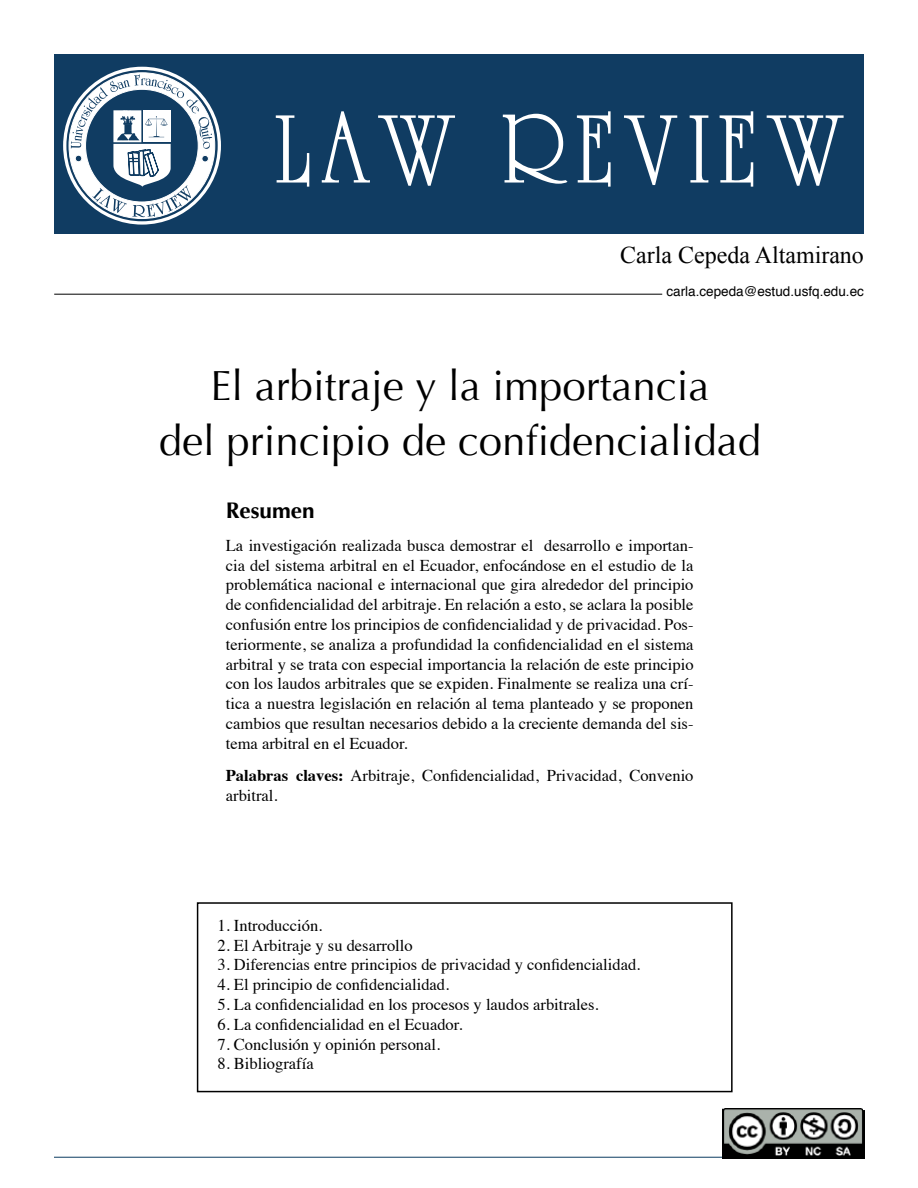
<style>
.page{position:relative;width:918px;height:1188px;background:#fff}
.page>*{position:absolute;margin:0;border:0;box-sizing:border-box;transform-origin:0 0}
.t1{font:42px/54.8px "Optima";color:#000;text-align:center}
.t2{font:24px "Times New Roman";color:#000}
.t3{font:700 22.5px "Optima";color:#000}
.t4{font:16.5px/19.8px "Times";color:#000;text-align:justify}
.t5{font:13.5px "Helvetica";color:#000}
.s1{font-weight:700}
</style>
<div class="page">
<div style="left:54px;top:54px;width:810px;height:180px;background:#103c62"></div>
<svg style="left:276px;top:111px;width:568px;height:76px"></svg>
<svg style="left:63px;top:67px;width:158px;height:158px"></svg>
<hr style="left:54px;top:1157px;width:733px;height:1px;background:#0c3c60">
<hr style="left:54px;top:294px;width:608px;height:1px;background:#000">
<div style="left:197px;top:902px;width:536px;height:190px;border:2px solid #000"></div>
<img style="left:723px;top:1108px;width:142px;height:51px">
<h2 class="t2" style="left:620px;top:239px;width:245px">Carla Cepeda Altamirano</h2>
<p class="t5" style="left:666px;top:281px;width:199px">carla.cepeda@estud.usfq.edu.ec</p>
<h1 class="t1" style="left:159px;top:359px;width:604px">El arbitraje y la importancia<br>del principio de confidencialidad</h1>
<h3 class="t3" style="left:226px;top:498px;width:90px">Resumen</h3>
<p class="t4" style="left:226px;top:534px;width:469px">La investigación realizada busca demostrar el desarrollo e importan&shy;cia del sistema arbitral en el Ecuador, enfocándose en el estudio de la problemática nacional e internacional que gira alrededor del principio de confidencialidad del arbitraje. En relación a esto, se aclara la posible confusión entre los principios de confidencialidad y de privacidad. Pos&shy;teriormente, se analiza a profundidad la confidencialidad en el sistema arbitral y se trata con especial importancia la relación de este principio con los laudos arbitrales que se expiden. Finalmente se realiza una crí&shy;tica a nuestra legislación en relación al tema planteado y se proponen cambios que resultan necesarios debido a la creciente demanda del sis&shy;tema arbitral en el Ecuador.</p>
<p class="t4" style="left:226px;top:765px;width:469px"><span class="s1">Palabras claves:</span> Arbitraje, Confidencialidad, Privacidad, Convenio arbitral.</p>
<p class="t4" style="left:217px;top:914px;width:106px">1. Introducción.</p>
<p class="t4" style="left:217px;top:934px;width:197px">2. El Arbitraje y su desarrollo</p>
<p class="t4" style="left:217px;top:954px;width:424px">3. Diferencias entre principios de privacidad y confidencialidad.</p>
<p class="t4" style="left:217px;top:973px;width:233px">4. El principio de confidencialidad.</p>
<p class="t4" style="left:217px;top:993px;width:383px">5. La confidencialidad en los procesos y laudos arbitrales.</p>
<p class="t4" style="left:217px;top:1013px;width:247px">6. La confidencialidad en el Ecuador.</p>
<p class="t4" style="left:217px;top:1033px;width:224px">7. Conclusión y opinión personal.</p>
<p class="t4" style="left:217px;top:1053px;width:98px">8. Bibliografía</p>
</div>
